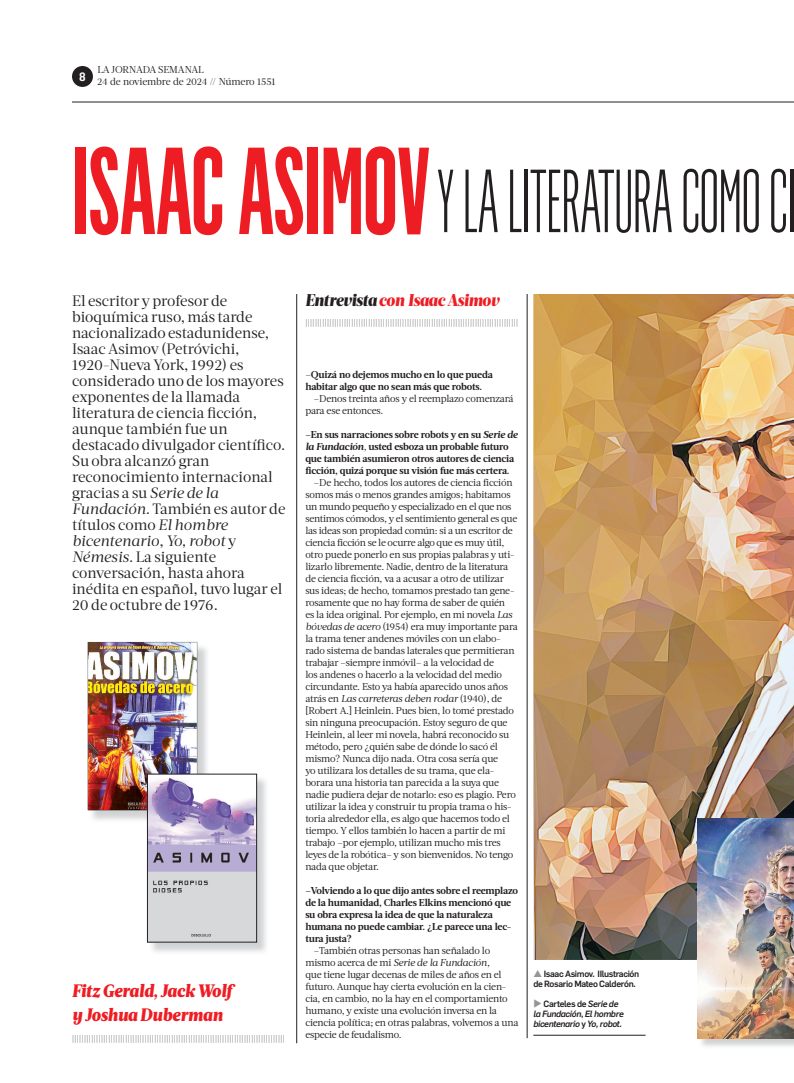
<style>
.page{position:relative;width:794px;height:1083px;background:#fff}
.page>*{position:absolute;margin:0;border:0;box-sizing:border-box;transform-origin:0 0}
.t1{font:300 87.6px "Flama Ultracond";letter-spacing:-.015em;color:#231f20;scale:.9 1}
.t2{font:italic 900 18px/24px "Acta";color:#ee1d23;scale:.9 1}
.t3{font:italic 900 17px "Acta Headline";letter-spacing:-.015em;color:#ee1d23;scale:.9 1}
.t4{font:15px/16px "Acta Deck";color:#231f20}
.t5{font:600 11.9px "Flama Semicond";color:#fff}
.t6{font:10px/12px "Acta";letter-spacing:-.02em;color:#231f20}
.t7{font:700 10px/12px "Acta";letter-spacing:-.02em;color:#231f20}
.t8{font:10px/12px "Acta Deck";letter-spacing:-.01em;color:#231f20}
.t9{font:italic 500 8.9px/9.9px "Flama";letter-spacing:-.04em;color:#231f20;text-align:center}
.t10{font:500 8.9px/9.9px "Flama";letter-spacing:-.04em;color:#231f20}
.t11{font:300 8.5px "Acta";color:#231f20}
.s1{font-weight:600;font-size:121.2px;color:#ee1d23}
.s2{font-style:italic}
.s3{color:#231f20}
.s4{font-weight:400}
.s5{color:#939598}
.s6{font-style:normal}
</style>
<div class="page">
<hr style="left:72px;top:102px;width:722px;height:1px;background:#231f20">
<div style="left:72px;top:66px;width:21px;height:21px;background:#231f20;border-radius:50%"></div>
<hr style="left:533px;top:1035px;width:112px;height:1px;background:#231f20">
<hr style="left:296px;top:294px;width:1px;height:749px;background:#231f20">
<hr style="left:527px;top:294px;width:1px;height:744px;background:#231f20">
<img style="left:533px;top:294px;width:261px;height:666px">
<img style="left:699px;top:1038px;width:95px;height:9px">
<img style="left:697px;top:818px;width:97px;height:220px">
<img style="left:89px;top:643px;width:121px;height:180px">
<img style="left:88px;top:642px;width:109px;height:168px">
<img style="left:149px;top:775px;width:117px;height:177px">
<img style="left:149px;top:776px;width:106px;height:164px">
<div style="left:147px;top:774px;width:110px;height:168px;border:1px solid #231f20"></div>
<p class="t5" style="left:79px;top:72px;width:8px">8</p>
<p class="t8" style="left:97px;top:65px;width:180px">LA JORNADA SEMANAL<br>24 de noviembre de 2024 // Número 1551</p>
<h1 class="t1" style="left:72px;top:169px;width:806px"><span class="s1">ISAAC ASIMOV</span>Y LA LITERATURA COMO CI</h1>
<p class="t4" style="left:72px;top:294px;width:215px">El escritor y profesor de bioquímica ruso, más tarde nacionalizado estadunidense,<br>Isaac Asimov (Petróvichi,<br>1920-Nueva York, 1992) es considerado uno de los mayores exponentes de la llamada literatura de ciencia ficción, aunque también fue un destacado divulgador científico.<br>Su obra alcanzó gran reconocimiento internacional gracias a su <span class="s2">Serie de la<br>Fundación.</span> También es autor de títulos como <span class="s2">El hombre bicentenario</span>, <span class="s2">Yo, robot</span> y<br><span class="s2">Némesis</span>. La siguiente conversación, hasta ahora inédita en español, tuvo lugar el<br>20 de octubre de 1976.</p>
<h2 class="t2" style="left:72px;top:981px;width:179px">Fitz Gerald, Jack Wolf y Joshua Duberman</h2>
<p class="t11" style="left:72px;top:1036px;width:214px">||||||||||||||||||||||||||||||||||||||||||||||||||||||||||||||||||||||||||||||||||||||||</p>
<h3 class="t3" style="left:305px;top:294px;width:218px"><span class="s3">Entrevista</span> con Isaac Asimov</h3>
<p class="t11" style="left:305px;top:320px;width:214px">||||||||||||||||||||||||||||||||||||||||||||||||||||||||||||||||||||||||||||||||||||||||</p>
<p class="t7" style="left:305px;top:369px;width:189px"><span class="s4">‒</span>Quizá no dejemos mucho en lo que pueda habitar algo que no sean más que robots.</p>
<p class="t6" style="left:305px;top:393px;width:210px;text-indent:9px">‒Denos treinta años y el reemplazo comenzará para ese entonces.</p>
<p class="t7" style="left:305px;top:429px;width:214px">‒En sus narraciones sobre robots y en su <span class="s2">Serie de la Fundación</span><span class="s4">,</span> usted esboza un probable futuro que también asumieron otros autores de ciencia ficción, quizá porque su visión fue más certera.</p>
<p class="t6" style="left:305px;top:477px;width:214px;text-indent:9px">‒De hecho, todos los autores de ciencia ficción somos más o menos grandes amigos; habitamos un mundo pequeño y especializado en el que nos sentimos cómodos, y el sentimiento general es que las ideas son propiedad común: si a un escritor de ciencia ficción se le ocurre algo que es muy útil, otro puede ponerlo en sus propias palabras y uti&shy;lizarlo libremente. Nadie, dentro de la literatura de ciencia ficción, va a acusar a otro de utilizar sus ideas; de hecho, tomamos prestado tan gene&shy;rosamente que no hay forma de saber de quién<br>es la idea original. Por ejemplo, en mi novela <span class="s2">Las bóvedas de acero</span> (1954) era muy importante para la trama tener andenes móviles con un elabo&shy;rado sistema de bandas laterales que permitieran trabajar ‒siempre inmóvil‒ a la velocidad de<br>los andenes o hacerlo a la velocidad del medio circundante. Esto ya había aparecido unos años atrás en <span class="s2">Las carreteras deben rodar</span> (1940), de [Robert A.] Heinlein. Pues bien, lo tomé prestado sin ninguna preocupación. Estoy seguro de que Heinlein, al leer mi novela, habrá reconocido su método, pero ¿quién sabe de dónde lo sacó él mismo? Nunca dijo nada. Otra cosa sería que<br>yo utilizara los detalles de su trama, que ela&shy;borara una historia tan parecida a la suya que nadie pudiera dejar de notarlo: eso es plagio. Pero utilizar la idea y construir tu propia trama o his&shy;toria alrededor ella, es algo que hacemos todo el tiempo. Y ellos también lo hacen a partir de mi trabajo ‒por ejemplo, utilizan mucho mis tres leyes de la robótica‒ y son bienvenidos. No tengo nada que objetar.</p>
<p class="t7" style="left:305px;top:885px;width:214px">‒Volviendo a lo que dijo antes sobre el reemplazo de la humanidad, Charles Elkins mencionó que su obra expresa la idea de que la naturaleza humana no puede cambiar. ¿Le parece una lec&shy;tura justa?</p>
<p class="t6" style="left:305px;top:945px;width:215px;text-indent:9px">‒También otras personas han señalado lo mismo acerca de mi <span class="s2">Serie de la Fundación</span>,<br>que tiene lugar decenas de miles de años en el futuro. Aunque hay cierta evolución en la cien&shy;cia, en cambio, no la hay en el comportamiento humano, y existe una evolución inversa en la ciencia política; en otras palabras, volvemos a una especie de feudalismo.</p>
<p class="t10" style="left:533px;top:970px;width:107px"><span class="s5">▲</span> Isaac Asimov. IIlustración de Rosario Mateo Calderón.</p>
<p class="t9" style="left:533px;top:999px;width:92px"><span class="s6">Carteles de</span> Serie de<br>la Fundación<span class="s6">,</span> El hombre bicentenario <span class="s6">y</span> Yo, robot<span class="s6">.</span></p>
</div>
